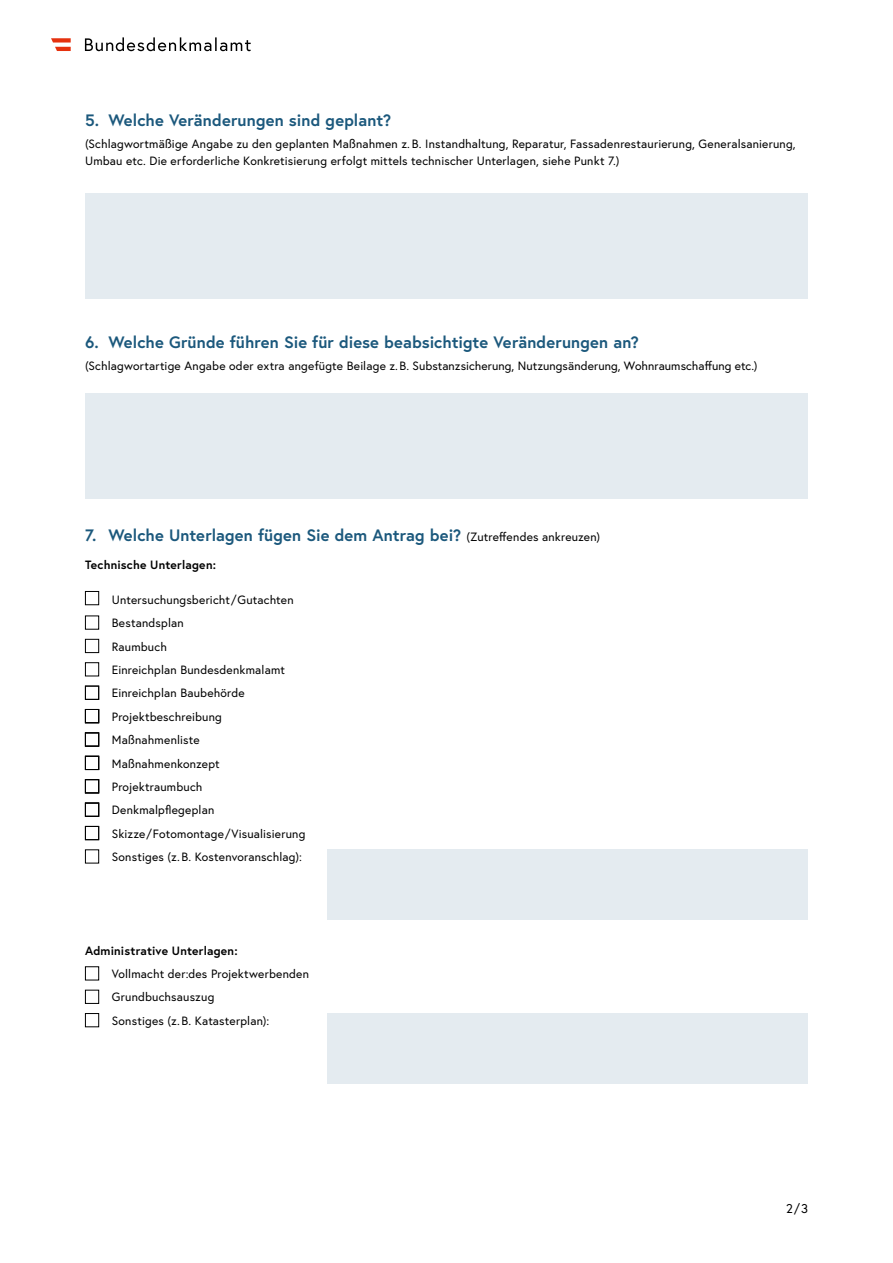
<style>
.page{position:relative;width:893px;height:1263px;background:#fff}
.page>*{position:absolute;margin:0;border:0;box-sizing:border-box;transform-origin:0 0}
.ol_nummerierte_Liste_als_h2{font:700 16.5px "Europa Austria";letter-spacing:.005em;color:#1b587c}
.t1{font:12.75px "Europa Austria";color:#000}
.p_small{font:12px/23.4px "Europa Austria";letter-spacing:.015em;color:#000}
.p_small-2{font:700 12px "Europa Austria";letter-spacing:.015em;color:#000}
.s1{font-weight:400;font-size:12px;color:#000}
</style>
<div class="page">
<svg style="left:85px;top:37px;width:166px;height:14px"></svg>
<svg style="left:51px;top:38px;width:20px;height:13px"></svg>
<div style="left:85px;top:193px;width:723px;height:105px;background:#e4ebf0"></div>
<div style="left:85px;top:393px;width:723px;height:106px;background:#e4ebf0"></div>
<div style="left:327px;top:849px;width:481px;height:70px;background:#e4ebf0"></div>
<div style="left:327px;top:1013px;width:481px;height:70px;background:#e4ebf0"></div>
<div style="left:85px;top:591px;width:14px;height:14px;border:1px solid #000"></div>
<div style="left:85px;top:615px;width:14px;height:15px;border:1px solid #000"></div>
<div style="left:85px;top:639px;width:14px;height:14px;border:1px solid #000"></div>
<div style="left:85px;top:662px;width:14px;height:14px;border:1px solid #000"></div>
<div style="left:85px;top:686px;width:14px;height:14px;border:1px solid #000"></div>
<div style="left:85px;top:709px;width:14px;height:14px;border:1px solid #000"></div>
<div style="left:85px;top:732px;width:14px;height:14px;border:1px solid #000"></div>
<div style="left:85px;top:756px;width:14px;height:14px;border:1px solid #000"></div>
<div style="left:85px;top:779px;width:14px;height:14px;border:1px solid #000"></div>
<div style="left:85px;top:803px;width:14px;height:14px;border:1px solid #000"></div>
<div style="left:85px;top:826px;width:14px;height:14px;border:1px solid #000"></div>
<div style="left:85px;top:849px;width:14px;height:14px;border:1px solid #000"></div>
<div style="left:85px;top:966px;width:14px;height:14px;border:1px solid #000"></div>
<div style="left:85px;top:990px;width:14px;height:14px;border:1px solid #000"></div>
<div style="left:85px;top:1013px;width:14px;height:14px;border:1px solid #000"></div>
<h2 class="ol_nummerierte_Liste_als_h2" style="left:85px;top:109px;width:308px">5. Welche Veränderungen sind geplant?</h2>
<p class="p_small" style="left:85px;top:135px;width:712px;line-height:16.8px">(Schlagwortmäßige Angabe zu den geplanten Maßnahmen z. B. Instandhaltung, Reparatur, Fassadenrestaurierung, Generalsanierung,<br>Umbau etc. Die erforderliche Konkretisierung erfolgt mittels technischer Unterlagen, siehe Punkt 7.)</p>
<h2 class="ol_nummerierte_Liste_als_h2" style="left:85px;top:331px;width:555px">6. Welche Gründe führen Sie für diese beabsichtigte Veränderungen an?</h2>
<p class="p_small" style="left:85px;top:354px;width:674px">(Schlagwortartige Angabe oder extra angefügte Beilage z.B. Substanzsicherung, Nutzungsänderung, Wohnraumschaffung etc.)</p>
<h2 class="ol_nummerierte_Liste_als_h2" style="left:85px;top:524px;width:517px">7. Welche Unterlagen fügen Sie dem Antrag bei? <span class="s1">(Zutreffendes ankreuzen)</span></h2>
<p class="p_small-2" style="left:85px;top:556px;width:132px">Technische Unterlagen:</p>
<p class="p_small" style="left:112px;top:588px;width:195px">Untersuchungsbericht/Gutachten<br>Bestandsplan<br>Raumbuch<br>Einreichplan Bundesdenkmalamt<br>Einreichplan Baubehörde<br>Projektbeschreibung<br>Maßnahmenliste<br>Maßnahmenkonzept<br>Projektraumbuch<br>Denkmalpflegeplan<br>Skizze/Fotomontage/Visualisierung<br>Sonstiges (z. B. Kostenvoranschlag):</p>
<p class="p_small-2" style="left:85px;top:942px;width:154px">Administrative Unterlagen:</p>
<p class="p_small" style="left:112px;top:962px;width:199px">Vollmacht der:des Projektwerbenden<br>Grundbuchsauszug<br>Sonstiges (z. B. Katasterplan):</p>
<p class="t1" style="left:786px;top:1200px;width:23px">2/3</p>
</div>
